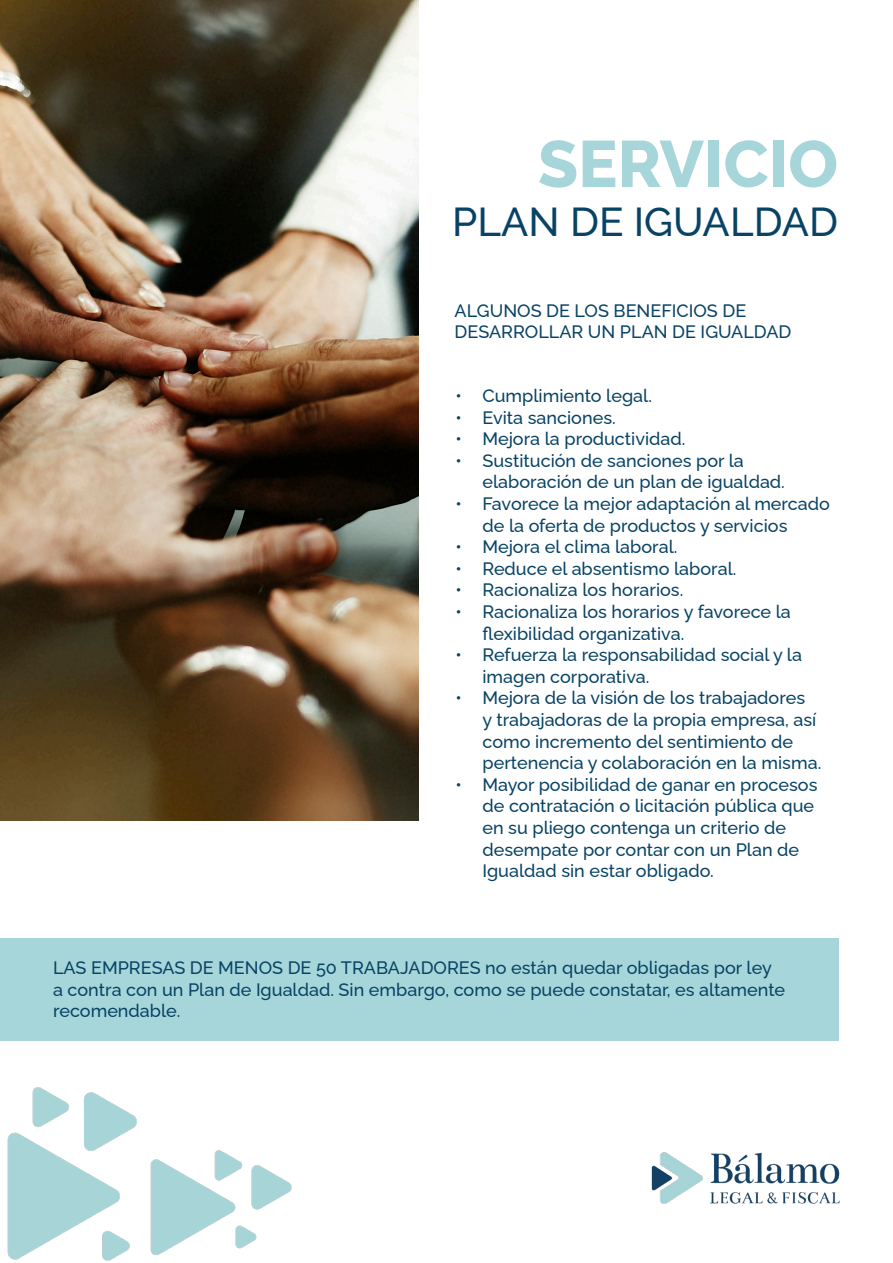
<style>
.page{position:relative;width:893px;height:1263px;background:#fff}
.page>*{position:absolute;margin:0;border:0;box-sizing:border-box;transform-origin:0 0}
.t1{font:800 65.55px "Raleway";color:#a7d6da}
.t2{font:500 40.5px "Raleway";color:#084365}
.t3{font:500 18px/21.6px "Raleway";color:#084365}
</style>
<div class="page">
<img style="left:651px;top:1152px;width:189px;height:52px">
<div style="left:0;top:938px;width:838px;height:102px;background:#a7d6da"></div>
<img style="left:0;top:0;width:419px;height:820px">
<img style="left:7px;top:1087px;width:130px;height:174px">
<img style="left:150px;top:1150px;width:142px;height:106px">
<p class="t1" style="left:538px;top:112px;width:302px">SERVICIO</p>
<p class="t2" style="left:452px;top:189px;width:387px">PLAN DE IGUALDAD</p>
<p class="t3" style="left:455px;top:298px;width:293px">ALGUNOS DE LOS BENEFICIOS DE</p>
<p class="t3" style="left:455px;top:319px;width:338px">DESARROLLAR UN PLAN DE IGUALDAD</p>
<p class="t3" style="left:455px;top:383px;width:198px">• Cumplimiento legal.</p>
<p class="t3" style="left:455px;top:404px;width:162px">• Evita sanciones.</p>
<p class="t3" style="left:455px;top:426px;width:231px">• Mejora la productividad.</p>
<p class="t3" style="left:482px;top:448px;width:304px;text-indent:-27px">• Sustitución de sanciones por la elaboración de un plan de igualdad.</p>
<p class="t3" style="left:482px;top:491px;width:349px;text-indent:-27px">• Favorece la mejor adaptación al mercado de la oferta de productos y servicios</p>
<p class="t3" style="left:455px;top:534px;width:223px">• Mejora el clima laboral.</p>
<p class="t3" style="left:455px;top:556px;width:282px">• Reduce el absentismo laboral.</p>
<p class="t3" style="left:455px;top:577px;width:229px">• Racionaliza los horarios.</p>
<p class="t3" style="left:482px;top:599px;width:310px;text-indent:-27px">• Racionaliza los horarios y favorece la flexibilidad organizativa.</p>
<p class="t3" style="left:482px;top:642px;width:321px;text-indent:-27px">• Refuerza la responsabilidad social y la imagen corporativa.</p>
<p class="t3" style="left:482px;top:685px;width:340px;text-indent:-27px">• Mejora de la visión de los trabajadores<br>y trabajadoras de la propia empresa, así como incremento del sentimiento de pertenencia y colaboración en la misma.</p>
<p class="t3" style="left:482px;top:772px;width:336px;text-indent:-27px">• Mayor posibilidad de ganar en procesos de contratación o licitación pública que en su pliego contenga un criterio de desempate por contar con un Plan de Igualdad sin estar obligado.</p>
<p class="t3" style="left:53px;top:955px;width:734px">LAS EMPRESAS DE MENOS DE 50 TRABAJADORES no están quedar obligadas por ley a contra con un Plan de Igualdad. Sin embargo, como se puede constatar, es altamente recomendable.</p>
</div>
